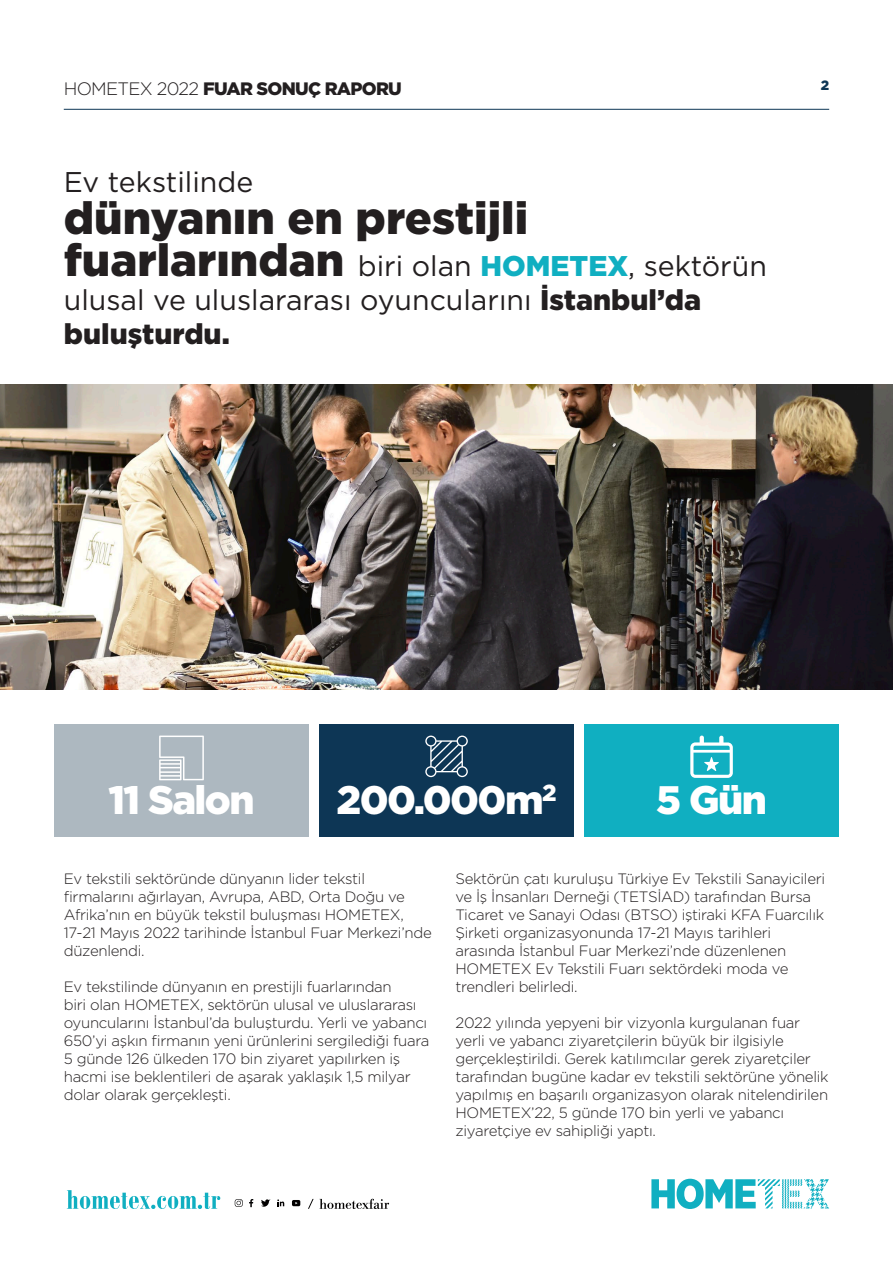
<style>
.page{position:relative;width:893px;height:1263px;background:#fff}
.page>*{position:absolute;margin:0;border:0;box-sizing:border-box;transform-origin:0 0}
.t1{font:900 45px "Gotham";color:#231f20}
.t2{font:900 39.75px "Gotham";letter-spacing:-.04em;color:#fff}
.t3{font:28.5px/34.2px "Gotham";color:#231f20}
.t4{font:900 18px "Gotham";letter-spacing:-.04em;color:#231f20}
.t5{font:300 15px/18px "Gotham";letter-spacing:-.02em;color:#231f20}
.t6{font:900 13.5px "Gotham";color:#0d3655}
.s1{font-weight:300}
.s2{font-weight:900;font-size:45px}
.s3{font-weight:900;color:#10afc1}
.s4{font-weight:900}
</style>
<div class="page">
<hr style="left:64px;top:109px;width:765px;height:1px;background:#0d3655">
<img style="left:0;top:385px;width:893px;height:305px">
<div style="left:54px;top:724px;width:255px;height:113px;background:#adb8c0"></div>
<div style="left:319px;top:724px;width:255px;height:113px;background:#0d3655"></div>
<div style="left:584px;top:724px;width:255px;height:113px;background:#10afc1"></div>
<svg style="left:425px;top:735px;width:43px;height:42px"></svg>
<svg style="left:159px;top:735px;width:45px;height:45px"></svg>
<svg style="left:690px;top:735px;width:43px;height:43px"></svg>
<svg style="left:308px;top:1199px;width:81px;height:10px"></svg>
<svg style="left:235px;top:1199px;width:8px;height:8px"></svg>
<svg style="left:249px;top:1199px;width:4px;height:8px"></svg>
<svg style="left:261px;top:1199px;width:10px;height:8px"></svg>
<svg style="left:277px;top:1199px;width:7px;height:7px"></svg>
<svg style="left:292px;top:1200px;width:8px;height:6px"></svg>
<svg style="left:67px;top:1190px;width:153px;height:19px"></svg>
<svg style="left:651px;top:1179px;width:178px;height:30px"></svg>
<p class="t4" style="left:64px;top:77px;width:340px"><span class="s1">HOMETEX 2022</span> FUAR SONUÇ RAPORU</p>
<p class="t6" style="left:821px;top:76px;width:10px">2</p>
<p class="t3" style="left:64px;top:164px;width:191px">Ev tekstilinde</p>
<p class="t1" style="left:64px;top:187px;width:466px">dünyanın en prestijli</p>
<p class="t3" style="left:64px;top:248px;width:705px"><span class="s2">fuarlarından</span> biri olan <span class="s3">HOMETEX</span>, sektörün ulusal ve uluslararası oyuncularını <span class="s4">İstanbul’da buluşturdu.</span></p>
<p class="t2" style="left:337px;top:773px;width:221px">200.000m<sup>2</sup></p>
<p class="t2" style="left:108px;top:773px;width:148px">11 Salon</p>
<p class="t2" style="left:656px;top:773px;width:112px">5 Gün</p>
<p class="t5" style="left:64px;top:869px;width:369px">Ev tekstili sektöründe dünyanın lider tekstil firmalarını ağırlayan, Avrupa, ABD, Orta Doğu ve Afrika’nın en büyük tekstil buluşması HOMETEX, 17-21 Mayıs 2022 tarihinde İstanbul Fuar Merkezi’nde düzenlendi.</p>
<p class="t5" style="left:64px;top:977px;width:367px">Ev tekstilinde dünyanın en prestijli fuarlarından<br>biri olan HOMETEX, sektörün ulusal ve uluslararası oyuncularını İstanbul’da buluşturdu. Yerli ve yabancı 650’yi aşkın firmanın yeni ürünlerini sergilediği fuara 5 günde 126 ülkeden 170 bin ziyaret yapılırken iş hacmi ise beklentileri de aşarak yaklaşık 1,5 milyar dolar olarak gerçekleşti.</p>
<p class="t5" style="left:455px;top:869px;width:371px">Sektörün çatı kuruluşu Türkiye Ev Tekstili Sanayicileri ve İş İnsanları Derneği (TETSİAD) tarafından Bursa Ticaret ve Sanayi Odası (BTSO) iştiraki KFA Fuarcılık Şirketi organizasyonunda 17-21 Mayıs tarihleri arasında İstanbul Fuar Merkezi’nde düzenlenen HOMETEX Ev Tekstili Fuarı sektördeki moda ve trendleri belirledi.</p>
<p class="t5" style="left:455px;top:1013px;width:375px">2022 yılında yepyeni bir vizyonla kurgulanan fuar yerli ve yabancı ziyaretçilerin büyük bir ilgisiyle gerçekleştirildi. Gerek katılımcılar gerek ziyaretçiler tarafından bugüne kadar ev tekstili sektörüne yönelik yapılmış en başarılı organizasyon olarak nitelendirilen HOMETEX’22, 5 günde 170 bin yerli ve yabancı ziyaretçiye ev sahipliği yaptı.</p>
</div>
